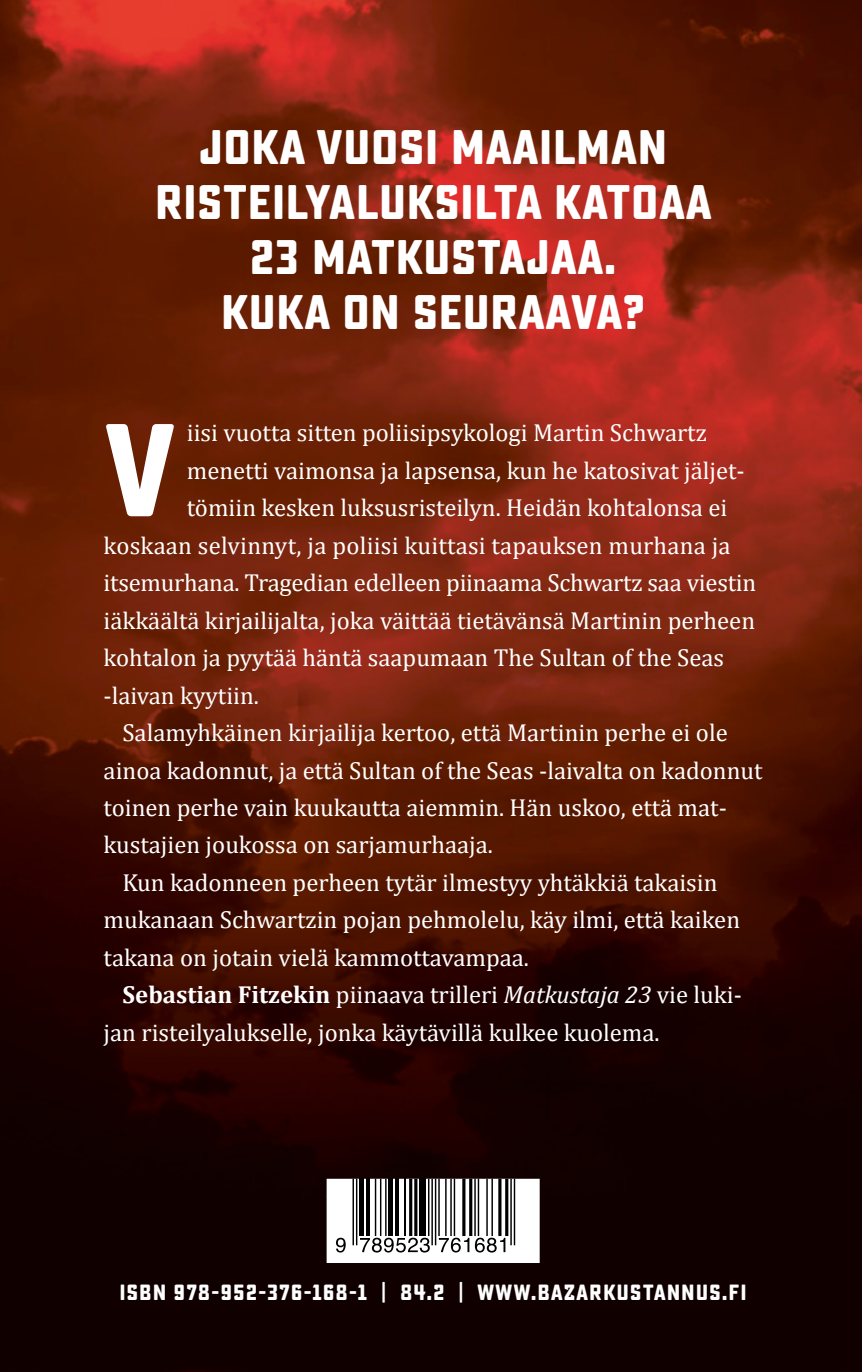
<style>
.page{position:relative;width:862px;height:1372px;background:#fff}
.page>*{position:absolute;margin:0;border:0;box-sizing:border-box;transform-origin:0 0}
.t1{font:700 131.62px "Sucrose";color:#fff}
.t2{font:700 48.38px/55.1px "Sucrose";color:#fff;text-align:center}
.t3{font:24.75px "Cambria";color:#fff}
.t4{font:700 22.05px "Sucrose";letter-spacing:.04em;color:#fff}
.s1{font-weight:700}
.s2{font-style:italic}
</style>
<div class="page">
<img style="left:0;top:0;width:861px;height:1371px">
<svg style="left:326px;top:1178px;width:213px;height:84px"></svg>
<h2 class="t2" style="left:155px;top:120px;width:558px">JOKA VUOSI MAAILMAN<br>RISTEILYALUKSILTA KATOAA<br>23 MATKUSTAJAA.<br>KUKA ON SEURAAVA?</h2>
<h1 class="t1" style="left:104px;top:393px;width:74px">V</h1>
<p class="t3" style="left:187px;top:418px;width:521px">iisi vuotta sitten poliisipsykologi Martin Schwartz</p>
<p class="t3" style="left:187px;top:456px;width:559px">menetti vaimonsa ja lapsensa, kun he katosivat jäljet-</p>
<p class="t3" style="left:187px;top:493px;width:541px">tömiin kesken luksusristeilyn. Heidän kohtalonsa ei</p>
<p class="t3" style="left:104px;top:530px;width:628px">koskaan selvinnyt, ja poliisi kuittasi tapauksen murhana ja</p>
<p class="t3" style="left:104px;top:568px;width:653px">itsemurhana. Tragedian edelleen piinaama Schwartz saa viestin</p>
<p class="t3" style="left:104px;top:605px;width:652px">iäkkäältä kirjailijalta, joka väittää tietävänsä Martinin perheen</p>
<p class="t3" style="left:104px;top:643px;width:621px">kohtalon ja pyytää häntä saapumaan The Sultan of the Seas</p>
<p class="t3" style="left:104px;top:680px;width:157px">-laivan kyytiin.</p>
<p class="t3" style="left:122px;top:718px;width:606px">Salamyhkäinen kirjailija kertoo, että Martinin perhe ei ole</p>
<p class="t3" style="left:104px;top:755px;width:660px">ainoa kadonnut, ja että Sultan of the Seas -laivalta on kadonnut</p>
<p class="t3" style="left:104px;top:793px;width:624px">toinen perhe vain kuukautta aiemmin. Hän uskoo, että mat-</p>
<p class="t3" style="left:104px;top:830px;width:390px">kustajien joukossa on sarjamurhaaja.</p>
<p class="t3" style="left:122px;top:867px;width:596px">Kun kadonneen perheen tytär ilmestyy yhtäkkiä takaisin</p>
<p class="t3" style="left:104px;top:905px;width:637px">mukanaan Schwartzin pojan pehmolelu, käy ilmi, että kaiken</p>
<p class="t3" style="left:104px;top:942px;width:426px">takana on jotain vielä kammottavampaa.</p>
<p class="t3" style="left:122px;top:980px;width:620px"><span class="s1">Sebastian Fitzekin</span> piinaava trilleri <span class="s2">Matkustaja 23</span> vie luki-</p>
<p class="t3" style="left:104px;top:1017px;width:557px">jan risteilyalukselle, jonka käytävillä kulkee kuolema.</p>
<p class="t4" style="left:119px;top:1279px;width:628px">ISBN 978-952-376-168-1 | 84.2 | WWW.BAZARKUSTANNUS.FI</p>
</div>
